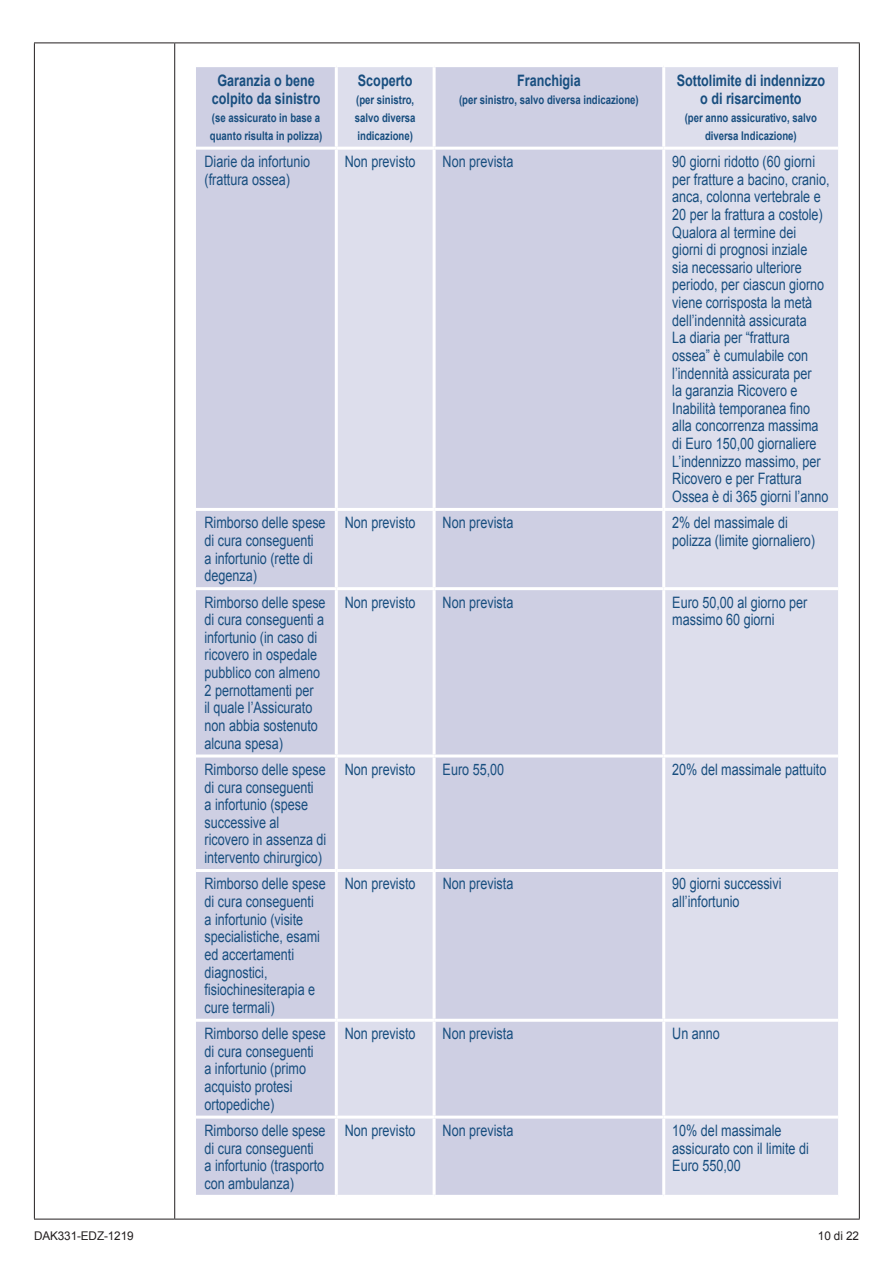
<style>
.page{position:relative;width:893px;height:1263px;background:#fff}
.page>*{position:absolute;margin:0;border:0;box-sizing:border-box;transform-origin:0 0}
.t1{font:15.75px/17.5px "Arial";color:#184e7f;scale:.8 1}
.t2{font:700 15.75px/18px "Arial";color:#184e7f;text-align:center;scale:.8 1}
.t3{font:700 12px/18px "Arial";color:#184e7f;scale:.8 1}
.t4{font:12px "Arial";letter-spacing:-.01em;color:#231f20}
</style>
<div class="page">
<hr style="left:34px;top:43px;width:1px;height:1176px;background:#231f20">
<hr style="left:174px;top:43px;width:1px;height:1176px;background:#231f20">
<hr style="left:859px;top:43px;width:1px;height:1176px;background:#231f20">
<hr style="left:34px;top:43px;width:141px;height:1px;background:#231f20">
<hr style="left:175px;top:43px;width:685px;height:1px;background:#231f20">
<hr style="left:34px;top:1219px;width:141px;height:1px;background:#231f20">
<hr style="left:175px;top:1219px;width:685px;height:1px;background:#231f20">
<div style="left:196px;top:67px;width:139px;height:1128px;background:#cecfe3"></div>
<div style="left:338px;top:67px;width:95px;height:1128px;background:#dddeec"></div>
<div style="left:436px;top:67px;width:226px;height:1128px;background:#cecfe3"></div>
<div style="left:665px;top:67px;width:173px;height:1128px;background:#dddeec"></div>
<hr style="left:196px;top:147px;width:140px;height:3px;background:#fff">
<hr style="left:336px;top:147px;width:98px;height:3px;background:#fff">
<hr style="left:434px;top:147px;width:230px;height:3px;background:#fff">
<hr style="left:664px;top:147px;width:174px;height:3px;background:#fff">
<hr style="left:196px;top:508px;width:140px;height:3px;background:#fff">
<hr style="left:336px;top:508px;width:98px;height:3px;background:#fff">
<hr style="left:434px;top:508px;width:230px;height:3px;background:#fff">
<hr style="left:664px;top:508px;width:174px;height:3px;background:#fff">
<hr style="left:196px;top:587px;width:140px;height:3px;background:#fff">
<hr style="left:336px;top:587px;width:98px;height:3px;background:#fff">
<hr style="left:434px;top:587px;width:230px;height:3px;background:#fff">
<hr style="left:664px;top:587px;width:174px;height:3px;background:#fff">
<hr style="left:196px;top:754px;width:140px;height:3px;background:#fff">
<hr style="left:336px;top:754px;width:98px;height:3px;background:#fff">
<hr style="left:434px;top:754px;width:230px;height:3px;background:#fff">
<hr style="left:664px;top:754px;width:174px;height:3px;background:#fff">
<hr style="left:196px;top:869px;width:140px;height:3px;background:#fff">
<hr style="left:336px;top:869px;width:98px;height:3px;background:#fff">
<hr style="left:434px;top:869px;width:230px;height:3px;background:#fff">
<hr style="left:664px;top:869px;width:174px;height:3px;background:#fff">
<hr style="left:196px;top:1019px;width:140px;height:3px;background:#fff">
<hr style="left:336px;top:1019px;width:98px;height:3px;background:#fff">
<hr style="left:434px;top:1019px;width:230px;height:3px;background:#fff">
<hr style="left:664px;top:1019px;width:174px;height:3px;background:#fff">
<hr style="left:196px;top:1115px;width:140px;height:3px;background:#fff">
<hr style="left:336px;top:1115px;width:98px;height:3px;background:#fff">
<hr style="left:434px;top:1115px;width:230px;height:3px;background:#fff">
<hr style="left:664px;top:1115px;width:174px;height:3px;background:#fff">
<p class="t2" style="left:212px;top:72px;width:137px">Garanzia o bene colpito da sinistro</p>
<p class="t3" style="left:210px;top:109px;width:142px">(se assicurato in base a quanto risulta in polizza)</p>
<p class="t2" style="left:358px;top:72px;width:70px">Scoperto</p>
<p class="t3" style="left:355px;top:91px;width:78px;text-align:justify">(per sinistro, salvo diversa indicazione)</p>
<p class="t2" style="left:517px;top:72px;width:81px">Franchigia</p>
<p class="t3" style="left:459px;top:91px;width:226px">(per sinistro, salvo diversa indicazione)</p>
<p class="t2" style="left:677px;top:72px;width:187px">Sottolimite di indennizzo o di risarcimento</p>
<p class="t3" style="left:685px;top:109px;width:167px;text-align:center">(per anno assicurativo, salvo diversa Indicazione)</p>
<p class="t1" style="left:204px;top:153px;width:134px">Diarie da infortunio (frattura ossea)</p>
<p class="t1" style="left:345px;top:153px;width:90px">Non previsto</p>
<p class="t1" style="left:443px;top:153px;width:90px">Non prevista</p>
<p class="t1" style="left:672px;top:153px;width:198px">90 giorni ridotto (60 giorni per fratture a bacino, cranio, anca, colonna vertebrale e<br>20 per la frattura a costole)<br>Qualora al termine dei giorni di prognosi inziale<br>sia necessario ulteriore periodo, per ciascun giorno viene corrisposta la metà dell’indennità assicurata<br>La diaria per “frattura ossea” è cumulabile con l’indennità assicurata per<br>la garanzia Ricovero e<br>Inabilità temporanea fino alla concorrenza massima di Euro 150,00 giornaliere<br>L’indennizzo massimo, per<br>Ricovero e per Frattura<br>Ossea è di 365 giorni l’anno</p>
<p class="t1" style="left:204px;top:514px;width:153px">Rimborso delle spese di cura conseguenti<br>a infortunio (rette di degenza)</p>
<p class="t1" style="left:345px;top:514px;width:90px">Non previsto</p>
<p class="t1" style="left:443px;top:514px;width:90px">Non prevista</p>
<p class="t1" style="left:672px;top:514px;width:180px">2% del massimale di polizza (limite giornaliero)</p>
<p class="t1" style="left:204px;top:593px;width:153px">Rimborso delle spese di cura conseguenti a infortunio (in caso di ricovero in ospedale pubblico con almeno<br>2 pernottamenti per<br>il quale l’Assicurato non abbia sostenuto alcuna spesa)</p>
<p class="t1" style="left:345px;top:593px;width:90px">Non previsto</p>
<p class="t1" style="left:443px;top:593px;width:90px">Non prevista</p>
<p class="t1" style="left:672px;top:593px;width:170px">Euro 50,00 al giorno per massimo 60 giorni</p>
<p class="t1" style="left:205px;top:761px;width:154px">Rimborso delle spese di cura conseguenti<br>a infortunio (spese successive al ricovero in assenza di intervento chirurgico)</p>
<p class="t1" style="left:345px;top:761px;width:90px">Non previsto</p>
<p class="t1" style="left:443px;top:761px;width:79px">Euro 55,00</p>
<p class="t1" style="left:672px;top:761px;width:194px">20% del massimale pattuito</p>
<p class="t1" style="left:205px;top:875px;width:153px">Rimborso delle spese di cura conseguenti<br>a infortunio (visite specialistiche, esami ed accertamenti diagnostici, fisiochinesiterapia e cure termali)</p>
<p class="t1" style="left:345px;top:875px;width:90px">Non previsto</p>
<p class="t1" style="left:443px;top:875px;width:90px">Non prevista</p>
<p class="t1" style="left:672px;top:875px;width:138px">90 giorni successivi all’infortunio</p>
<p class="t1" style="left:204px;top:1025px;width:153px">Rimborso delle spese di cura conseguenti<br>a infortunio (primo acquisto protesi ortopediche)</p>
<p class="t1" style="left:345px;top:1025px;width:90px">Non previsto</p>
<p class="t1" style="left:443px;top:1025px;width:90px">Non prevista</p>
<p class="t1" style="left:672px;top:1025px;width:61px">Un anno</p>
<p class="t1" style="left:204px;top:1122px;width:153px">Rimborso delle spese di cura conseguenti<br>a infortunio (trasporto con ambulanza)</p>
<p class="t1" style="left:345px;top:1122px;width:90px">Non previsto</p>
<p class="t1" style="left:443px;top:1122px;width:90px">Non prevista</p>
<p class="t1" style="left:672px;top:1122px;width:172px">10% del massimale assicurato con il limite di<br>Euro 550,00</p>
<p class="t4" style="left:34px;top:1228px;width:101px">DAK331-EDZ-1219</p>
<p class="t4" style="left:818px;top:1228px;width:43px">10 di 22</p>
</div>
